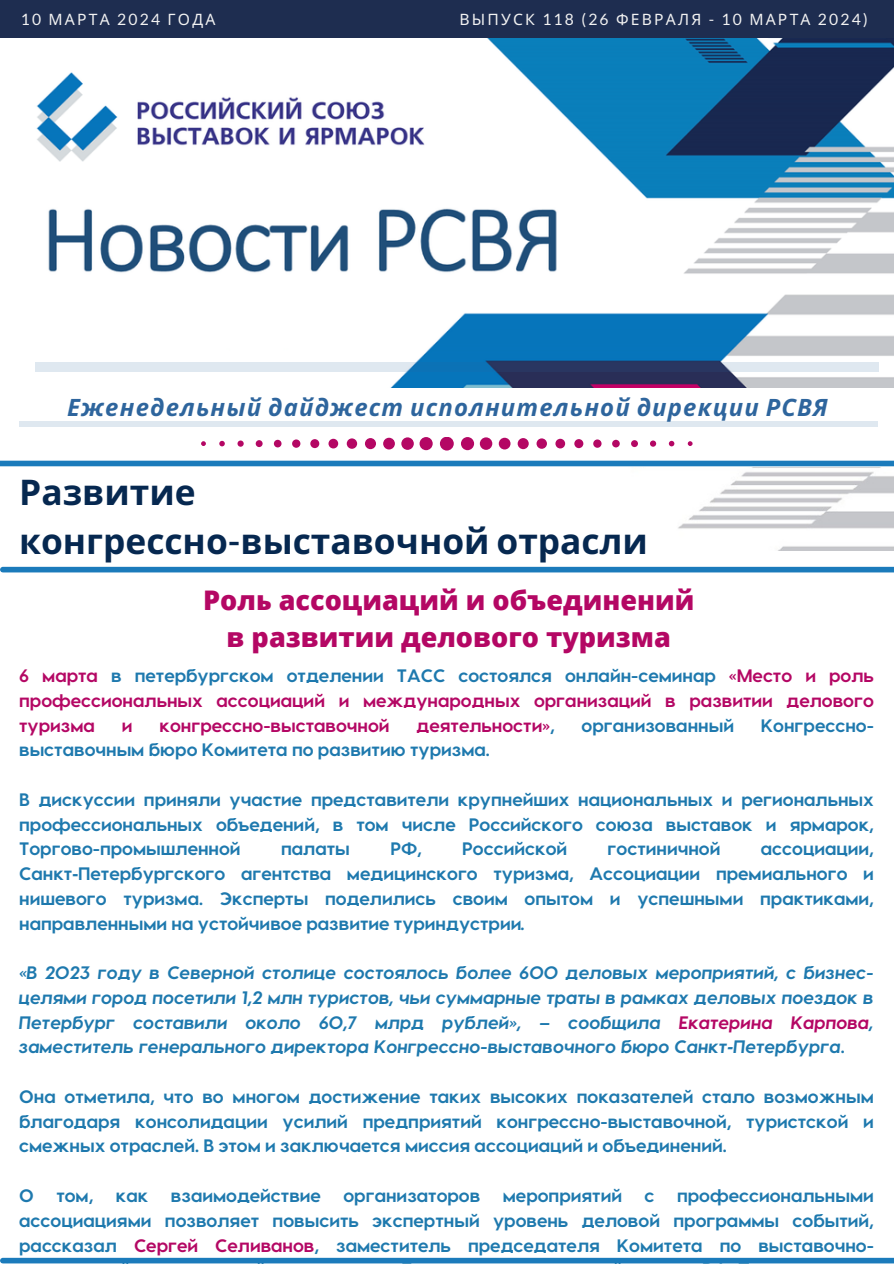
<style>
.page{position:relative;width:894px;height:1264px;background:#fff}
.page>*{position:absolute;margin:0;border:0;box-sizing:border-box;transform-origin:0 0}
.t1{font:700 35.25px/48.3px "Noto Sans";color:#062850}
.t2{font:800 27px/37.2px "Open Sans";color:#b40764;text-align:center}
.t3{font:italic 700 23.85px "Noto Sans";letter-spacing:.05em;color:#2e659d}
.t4{font:700 18px/24.8px "Visby CF";color:#1e79ae;text-align:justify}
.t5{font:italic 700 18px/24.8px "Visby CF";color:#1e79ae;text-align:justify}
.t6{font:700 18px/24.8px "Visby CF";color:#b40764;text-align:justify}
.t7{font:15.6px "Noto Sans";letter-spacing:.14em;color:#f2f2f2}
.s1{font-family:"Lato"}
.s2{color:#1e79ae}
.s3{font-family:"Noto Sans"}
.s4{font-style:italic}
.s5{color:#b40764}
.s6{font-style:normal}
</style>
<div class="page">
<div style="left:0;top:0;width:893px;height:38px;background:#1e2d50"></div>
<img style="left:36px;top:38px;width:857px;height:349px">
<div style="left:3px;top:1257px;width:890px;height:6px;background:#1b7bbb"></div>
<svg style="left:35px;top:362px;width:843px;height:10px;background:#98abc2"></svg>
<div style="left:20px;top:421px;width:857px;height:5px;background:#dfe8f0"></div>
<svg style="left:201px;top:437px;width:491px;height:13px"></svg>
<div style="left:3px;top:567px;width:890px;height:5px;background:#1b7bbb"></div>
<img style="left:678px;top:467px;width:215px;height:84px">
<div style="left:0;top:460px;width:893px;height:6px;background:#1b7bbb"></div>
<p class="t7" style="left:21px;top:8px;width:196px"><span class="s1">10</span> МАРТА <span class="s1">2024</span> ГОДА</p>
<h1 class="t7" style="left:459px;top:8px;width:409px">ВЫПУСК <span class="s1">118 (26</span> ФЕВРАЛЯ <span class="s1">- 10</span> МАРТА <span class="s1">2024)</span></h1>
<h3 class="t3" style="left:67px;top:390px;width:762px">Еженедельный дайджест исполнительной дирекции РСВЯ</h3>
<p class="t1" style="left:19px;top:467px;width:630px">Развитие конгрессно<span class="s1">-</span>выставочной отрасли</p>
<h2 class="t2" style="left:203px;top:581px;width:492px">Роль ассоциаций и объединений в развитии делового туризма</h2>
<p class="t6" style="left:19px;top:662px;width:856px">6 марта <span class="s2">в петербургском отделении ТАСС состоялся онлайн-семинар</span> «Место и роль профессиональных ассоциаций и международных организаций в развитии делового туризма</p>
<p class="t6" style="left:122px;top:711px;width:12px">и</p>
<p class="t6" style="left:159px;top:711px;width:232px">конгрессно-выставочной</p>
<p class="t6" style="left:416px;top:711px;width:139px">деятельности»<span class="s2">,</span></p>
<p class="t4" style="left:581px;top:711px;width:154px">организованный</p>
<p class="t4" style="left:760px;top:711px;width:114px">Конгрессно-</p>
<p class="t4" style="left:19px;top:736px;width:472px">выставочным бюро Комитета по развитию туризма.</p>
<p class="t4" style="left:19px;top:786px;width:856px">В дискуссии приняли участие представители крупнейших национальных и региональных профессиональных объедений, в том числе Российского союза выставок и ярмарок, Торгово-промышленной</p>
<p class="t4" style="left:281px;top:835px;width:70px">палаты</p>
<p class="t4" style="left:390px;top:835px;width:33px">РФ,</p>
<p class="t4" style="left:462px;top:835px;width:106px">Российской</p>
<p class="t4" style="left:607px;top:835px;width:114px">гостиничной</p>
<p class="t4" style="left:19px;top:835px;width:856px;text-indent:741px">ассоциации, Санкт<span class="s3">‑</span>Петербургского агентства медицинского туризма, Ассоциации премиального и нишевого туризма. Эксперты поделились своим опытом и успешными практиками, направленными на устойчивое развитие туриндустрии<span class="s4">.</span></p>
<p class="t5" style="left:19px;top:959px;width:856px">«В 2023 году в Северной столице состоялось более 600 деловых мероприятий, с бизнес&shy;целями город посетили 1,2 млн туристов, чьи суммарные траты в рамках деловых поездок в Петербург составили около 60,7 млрд рублей», – сообщила <span class="s5">Екатерина Карпова</span>, заместитель генерального директора Конгрессно-выставочного бюро Санкт<span class="s3">‑</span>Петербурга<span class="s6">.</span></p>
<p class="t4" style="left:19px;top:1083px;width:856px">Она отметила, что во многом достижение таких высоких показателей стало возможным благодаря консолидации усилий предприятий конгрессно-выставочной, туристской и смежных отраслей. В этом и заключается миссия ассоциаций и объединений.</p>
<p class="t4" style="left:19px;top:1182px;width:856px">О том, как взаимодействие организаторов мероприятий с профессиональными ассоциациями позволяет повысить экспертный уровень деловой программы событий, рассказал <span class="s5">Сергей Селиванов</span>, заместитель председателя Комитета по выставочно-</p>
</div>
